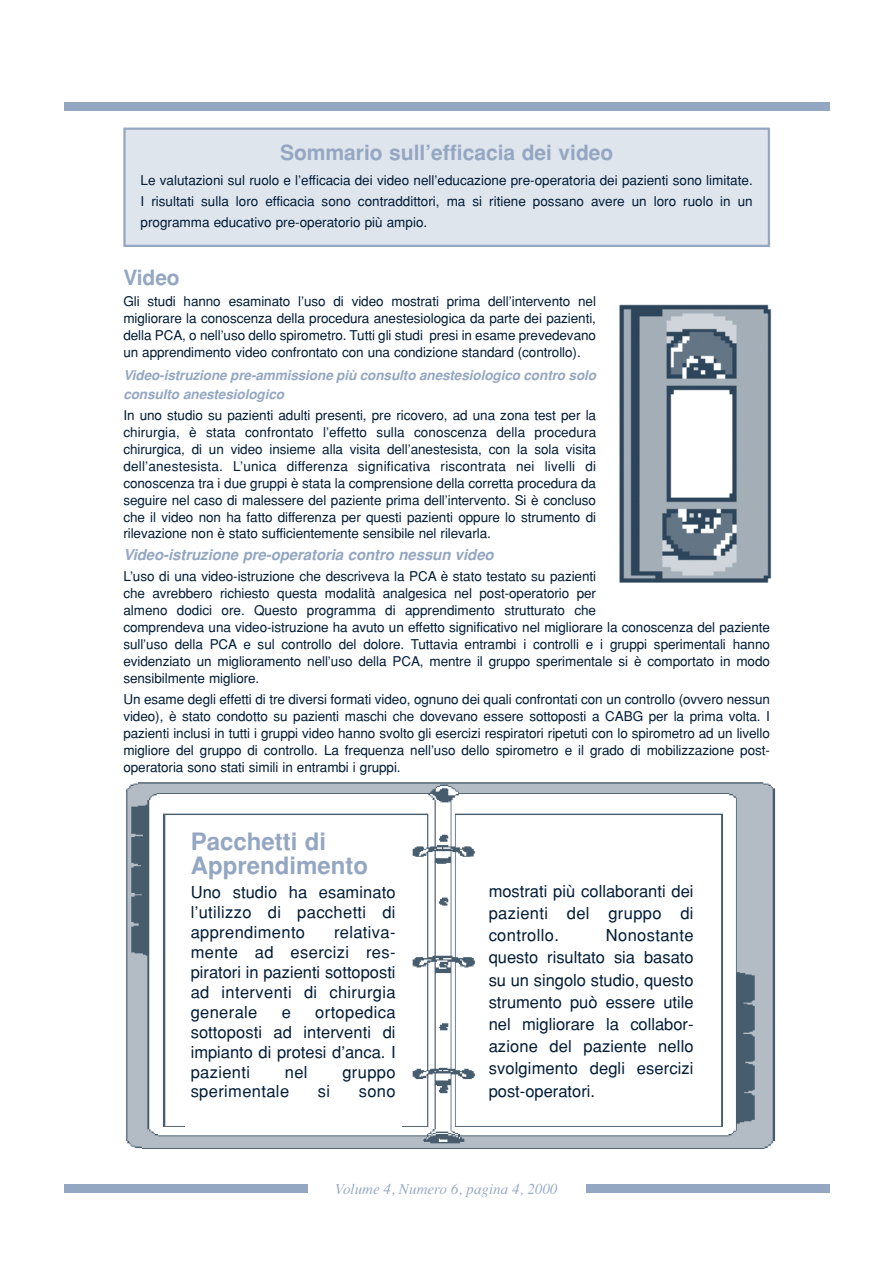
<style>
.page{position:relative;width:893px;height:1263px;background:#fff}
.page>*{position:absolute;margin:0;border:0;box-sizing:border-box;transform-origin:0 0}
.t1{font:700 24px/23.9px "Helvetica";color:#94a7c2}
.t2{font:700 21px "Helvetica";color:#94a7c2}
.t3{font:16.5px/20px "Helvetica";letter-spacing:.01em;color:#001c37;text-align:justify}
.t4{font:italic 700 15px "Helvetica";letter-spacing:-.005em;color:#94a7c2}
.t5{font:italic 15px "Times";color:#94a7c2}
.t6{font:13.5px/17px "Helvetica";letter-spacing:-.005em;color:#001c37;text-align:justify}
.t7{font:italic 700 13.5px/18.8px "Helvetica";letter-spacing:-.005em;color:#94a7c2}
</style>
<div class="page">
<div style="left:64px;top:1184px;width:244px;height:9px;background:#94a7c2"></div>
<div style="left:585px;top:1184px;width:244px;height:9px;background:#94a7c2"></div>
<div style="left:64px;top:102px;width:765px;height:9px;background:#94a7c2"></div>
<div style="left:124px;top:129px;width:644px;height:117px;background:#dfe5ed"></div>
<div style="left:123px;top:128px;width:647px;height:119px;border:2px solid #94a7c2"></div>
<img style="left:619px;top:304px;width:153px;height:279px">
<img style="left:126px;top:782px;width:650px;height:367px">
<div style="left:185px;top:826px;width:216px;height:301px;background:#fff"></div>
<div style="left:482px;top:879px;width:217px;height:227px;background:#fff"></div>
<h2 class="t2" style="left:280px;top:145px;width:335px">Sommario sull’efficacia dei video</h2>
<p class="t6" style="left:141px;top:171px;width:613px;line-height:20.9px">Le valutazioni sul ruolo e l’efficacia dei video nell’educazione pre-operatoria dei pazienti sono limitate.<br>I risultati sulla loro efficacia sono contraddittori, ma si ritiene possano avere un loro ruolo in un programma educativo pre-operatorio più ampio.</p>
<h2 class="t2" style="left:123px;top:270px;width:58px">Video</h2>
<p class="t6" style="left:123px;top:294px;width:474px">Gli studi hanno esaminato l’uso di video mostrati prima dell’intervento nel migliorare la conoscenza della procedura anestesiologica da parte dei pazienti, della PCA, o nell’uso dello spirometro. Tutti gli studi presi in esame prevedevano un apprendimento video confrontato con una condizione standard (controllo).</p>
<p class="t7" style="left:123px;top:367px;width:474px">Video-istruzione pre-ammissione più consulto anestesiologico contro solo consulto anestesiologico</p>
<p class="t6" style="left:123px;top:408px;width:474px">In uno studio su pazienti adulti presenti, pre ricovero, ad una zona test per la chirurgia, è stata confrontato l’effetto sulla conoscenza della procedura chirurgica, di un video insieme alla visita dell’anestesista, con la sola visita dell’anestesista. L’unica differenza significativa riscontrata nei livelli di conoscenza tra i due gruppi è stata la comprensione della corretta procedura da seguire nel caso di malessere del paziente prima dell’intervento. Si è concluso che il video non ha fatto differenza per questi pazienti oppure lo strumento di rilevazione non è stato sufficientemente sensibile nel rilevarla.</p>
<p class="t4" style="left:123px;top:549px;width:372px">Video-istruzione pre-operatoria contro nessun video</p>
<p class="t6" style="left:123px;top:569px;width:648px;text-align:left">L’uso di una video-istruzione che descriveva la PCA è stato testato su pazienti<br>che avrebbero richiesto questa modalità analgesica nel post-operatorio per<br>almeno dodici ore. Questo programma di apprendimento strutturato che<br>comprendeva una video-istruzione ha avuto un effetto significativo nel migliorare la conoscenza del paziente sull’uso della PCA e sul controllo del dolore. Tuttavia entrambi i controlli e i gruppi sperimentali hanno evidenziato un miglioramento nell’uso della PCA, mentre il gruppo sperimentale si è comportato in modo sensibilmente migliore.</p>
<p class="t6" style="left:123px;top:692px;width:648px">Un esame degli effetti di tre diversi formati video, ognuno dei quali confrontati con un controllo (ovvero nessun video), è stato condotto su pazienti maschi che dovevano essere sottoposti a CABG per la prima volta. I pazienti inclusi in tutti i gruppi video hanno svolto gli esercizi respiratori ripetuti con lo spirometro ad un livello migliore del gruppo di controllo. La frequenza nell’uso dello spirometro e il grado di mobilizzazione post&shy;operatoria sono stati simili in entrambi i gruppi.</p>
<h1 class="t1" style="left:191px;top:832px;width:179px">Pacchetti di<br>Apprendimento</h1>
<p class="t3" style="left:191px;top:884px;width:206px">Uno studio ha esaminato l’utilizzo di pacchetti di apprendimento</p>
<p class="t3" style="left:191px;top:924px;width:206px;text-indent:143px">relativa&shy;mente ad esercizi res&shy;piratori in pazienti sottoposti ad interventi di chirurgia generale</p>
<p class="t3" style="left:191px;top:1004px;width:206px;text-indent:125px">ortopedica sottoposti ad interventi di impianto di protesi d’anca. I pazienti</p>
<p class="t3" style="left:282px;top:1004px;width:11px">e</p>
<p class="t3" style="left:285px;top:1063px;width:24px">nel</p>
<p class="t3" style="left:342px;top:1063px;width:55px">gruppo</p>
<p class="t3" style="left:191px;top:1083px;width:100px">sperimentale</p>
<p class="t3" style="left:318px;top:1083px;width:14px">si</p>
<p class="t3" style="left:359px;top:1083px;width:38px">sono</p>
<p class="t3" style="left:488px;top:881px;width:206px;line-height:22.2px">mostrati più collaboranti dei pazienti del gruppo di controllo.</p>
<p class="t3" style="left:488px;top:926px;width:206px;line-height:22.2px;text-indent:117px">Nonostante questo risultato sia basato su un singolo studio, questo strumento può essere utile nel migliorare la collabor&shy;azione del paziente nello svolgimento degli esercizi post-operatori.</p>
<p class="t5" style="left:335px;top:1183px;width:224px">Volume 4, Numero 6, pagina 4, 2000</p>
</div>
